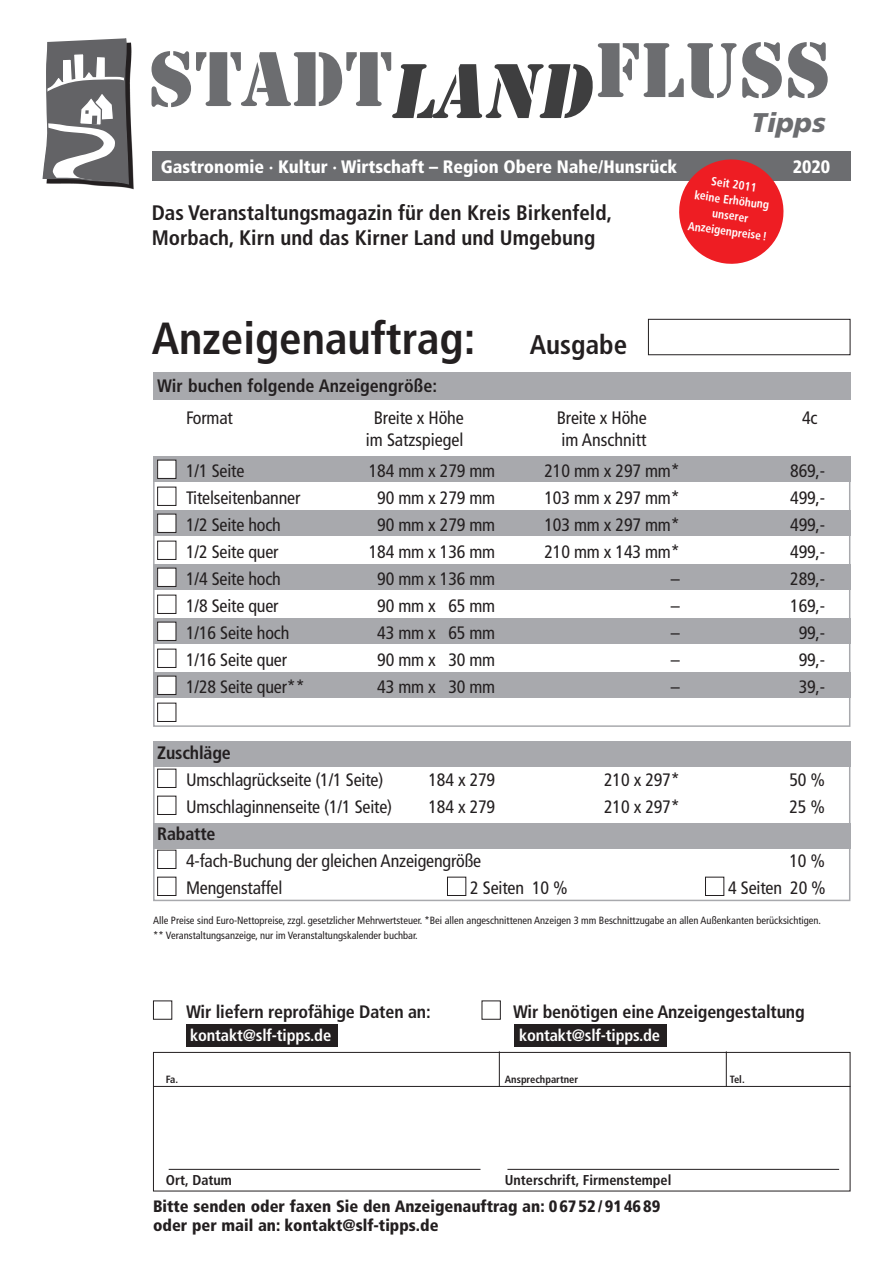
<style>
.page{position:relative;width:893px;height:1263px;background:#fff}
.page>*{position:absolute;margin:0;border:0;box-sizing:border-box;transform-origin:0 0}
.t1{font:72px "Stencil Std";letter-spacing:.005em;color:#6c6d70}
.t2{font:700 condensed 45px "Frutiger";color:#231f20}
.t3{font:italic 900 27px "Frutiger";color:#6c6d70}
.t4{font:700 condensed 21px/25.2px "Frutiger";color:#231f20}
.t5{font:condensed 18px "Frutiger";letter-spacing:-.01em;color:#231f20}
.t6{font:700 condensed 18px "Frutiger";letter-spacing:-.01em;color:#231f20}
.t7{font:900 condensed 18px "Frutiger";color:#fff}
.t8{font:900 condensed 16.5px/18.8px "Frutiger";color:#231f20}
.t9{font:700 condensed 16.5px "Frutiger";letter-spacing:-.01em;color:#fff}
.t10{font:700 condensed 14.25px "Frutiger";color:#231f20}
.t11{font:700 condensed 12px/15.8px "Frutiger";color:#fff;text-align:center;scale:.96 1}
.t12{font:condensed 10.5px/14.7px "Frutiger";color:#231f20}
.t13{font:700 condensed 10.5px "Frutiger";color:#231f20}
.s1{font-style:italic;color:#3e3e3f}
.s2{font-size:27px}
.s3{color:#fff}
.s4{color:#a8a9ad}
</style>
<div class="page">
<div style="left:514px;top:1024px;width:152px;height:23px;background:#231f20"></div>
<div style="left:186px;top:1024px;width:152px;height:23px;background:#231f20"></div>
<div style="left:153px;top:1052px;width:697px;height:139px;border:1px solid #231f20"></div>
<div style="left:153px;top:456px;width:697px;height:26px;background:#a8a9ad"></div>
<div style="left:153px;top:510px;width:697px;height:26px;background:#a8a9ad"></div>
<div style="left:153px;top:564px;width:697px;height:26px;background:#a8a9ad"></div>
<div style="left:153px;top:618px;width:697px;height:26px;background:#a8a9ad"></div>
<div style="left:153px;top:672px;width:697px;height:26px;background:#a8a9ad"></div>
<div style="left:153px;top:741px;width:697px;height:26px;background:#a8a9ad"></div>
<div style="left:153px;top:823px;width:697px;height:25px;background:#a8a9ad"></div>
<div style="left:153px;top:372px;width:697px;height:28px;background:#a8a9ad"></div>
<div style="left:152px;top:151px;width:698px;height:30px;background:#6c6d70"></div>
<svg style="left:91px;top:42px;width:43px;height:148px"></svg>
<svg style="left:42px;top:38px;width:88px;height:147px"></svg>
<div style="left:158px;top:460px;width:18px;height:18px;background:#fff"></div>
<div style="left:157px;top:460px;width:19px;height:19px;border:1px solid #231f20"></div>
<div style="left:157px;top:487px;width:19px;height:19px;border:1px solid #231f20"></div>
<div style="left:158px;top:514px;width:18px;height:18px;background:#fff"></div>
<div style="left:157px;top:514px;width:19px;height:19px;border:1px solid #231f20"></div>
<div style="left:157px;top:541px;width:19px;height:19px;border:1px solid #231f20"></div>
<div style="left:158px;top:568px;width:18px;height:18px;background:#fff"></div>
<div style="left:157px;top:568px;width:19px;height:19px;border:1px solid #231f20"></div>
<div style="left:157px;top:595px;width:19px;height:19px;border:1px solid #231f20"></div>
<div style="left:158px;top:622px;width:18px;height:18px;background:#fff"></div>
<div style="left:157px;top:622px;width:19px;height:19px;border:1px solid #231f20"></div>
<div style="left:157px;top:649px;width:19px;height:19px;border:1px solid #231f20"></div>
<div style="left:158px;top:676px;width:18px;height:18px;background:#fff"></div>
<div style="left:157px;top:676px;width:19px;height:19px;border:1px solid #231f20"></div>
<div style="left:157px;top:703px;width:19px;height:19px;border:1px solid #231f20"></div>
<div style="left:157px;top:769px;width:19px;height:19px;border:1px solid #231f20"></div>
<div style="left:157px;top:796px;width:19px;height:19px;border:1px solid #231f20"></div>
<div style="left:157px;top:850px;width:19px;height:19px;border:1px solid #231f20"></div>
<div style="left:157px;top:877px;width:19px;height:19px;border:1px solid #231f20"></div>
<div style="left:447px;top:877px;width:19px;height:19px;border:1px solid #231f20"></div>
<div style="left:705px;top:877px;width:19px;height:19px;border:1px solid #231f20"></div>
<hr style="left:169px;top:1169px;width:311px;height:1px;background:#231f20">
<hr style="left:153px;top:1086px;width:697px;height:1px;background:#231f20">
<hr style="left:507px;top:1169px;width:332px;height:1px;background:#231f20">
<div style="left:153px;top:742px;width:697px;height:159px;border:2px solid #a8a9ad"></div>
<div style="left:153px;top:457px;width:697px;height:270px;border:2px solid #a8a9ad"></div>
<div style="left:648px;top:319px;width:202px;height:36px;border:1px solid #231f20"></div>
<hr style="left:499px;top:1051px;width:1px;height:36px;background:#231f20">
<hr style="left:726px;top:1051px;width:1px;height:36px;background:#231f20">
<div style="left:153px;top:1000px;width:19px;height:20px;border:1px solid #231f20"></div>
<div style="left:482px;top:1000px;width:19px;height:20px;border:1px solid #231f20"></div>
<svg style="left:679px;top:159px;width:105px;height:105px"></svg>
<h1 class="t1" style="left:149px;top:28px;width:684px">STADT<span class="s1">Land</span>FLUSS</h1>
<h3 class="t3" style="left:751px;top:106px;width:76px">Tipps</h3>
<p class="t7" style="left:161px;top:156px;width:518px">Gastronomie · Kultur · Wirtschaft – Region Obere Nahe/Hunsrück</p>
<p class="t7" style="left:793px;top:156px;width:39px">2020</p>
<p class="t4" style="left:152px;top:200px;width:462px">Das Veranstaltungsmagazin für den Kreis Birkenfeld,<br>Morbach, Kirn und das Kirner Land und Umgebung</p>
<p class="t11" style="left:696px;top:171px;width:84px;rotate:8deg">Seit 2011<br>keine Erhöhung unserer<br>Anzeigenpreise!</p>
<h2 class="t2" style="left:152px;top:312px;width:477px">Anzeigenauftrag: <span class="s2">Ausgabe</span></h2>
<p class="t6" style="left:157px;top:375px;width:281px">Wir buchen folgende Anzeigengröße:</p>
<p class="t5" style="left:186px;top:408px;width:48px">Format</p>
<p class="t5" style="left:374px;top:408px;width:92px">Breite x Höhe</p>
<p class="t5" style="left:557px;top:408px;width:92px">Breite x Höhe</p>
<p class="t5" style="left:802px;top:408px;width:17px">4c</p>
<p class="t5" style="left:366px;top:429px;width:99px">im Satzspiegel</p>
<p class="t5" style="left:562px;top:429px;width:86px">im Anschnitt</p>
<p class="t5" style="left:186px;top:461px;width:60px">1/1 Seite</p>
<p class="t5" style="left:369px;top:461px;width:128px">184 mm x 279 mm</p>
<p class="t5" style="left:544px;top:461px;width:137px">210 mm x 297 mm*</p>
<p class="t5" style="left:790px;top:461px;width:36px">869,-</p>
<p class="t5" style="left:186px;top:488px;width:116px">Titelseitenbanner</p>
<p class="t5" style="left:369px;top:488px;width:128px"><span class="s3">0</span>90 mm x 279 mm</p>
<p class="t5" style="left:544px;top:488px;width:137px">103 mm x 297 mm*</p>
<p class="t5" style="left:790px;top:488px;width:36px">499,-</p>
<p class="t5" style="left:186px;top:515px;width:96px">1/2 Seite hoch</p>
<p class="t5" style="left:369px;top:515px;width:128px"><span class="s4">0</span>90 mm x 279 mm</p>
<p class="t5" style="left:544px;top:515px;width:137px">103 mm x 297 mm*</p>
<p class="t5" style="left:790px;top:515px;width:36px">499,-</p>
<p class="t5" style="left:186px;top:542px;width:94px">1/2 Seite quer</p>
<p class="t5" style="left:369px;top:542px;width:128px">184 mm x 136 mm</p>
<p class="t5" style="left:544px;top:542px;width:137px">210 mm x 143 mm*</p>
<p class="t5" style="left:790px;top:542px;width:36px">499,-</p>
<p class="t5" style="left:186px;top:569px;width:96px">1/4 Seite hoch</p>
<p class="t5" style="left:369px;top:569px;width:128px"><span class="s4">0</span>90 mm x 136 mm</p>
<p class="t5" style="left:671px;top:569px;width:10px">–</p>
<p class="t5" style="left:790px;top:569px;width:36px">289,-</p>
<p class="t5" style="left:186px;top:596px;width:94px">1/8 Seite quer</p>
<p class="t5" style="left:377px;top:596px;width:120px">90 mm x <span class="s3">0</span>65 mm</p>
<p class="t5" style="left:671px;top:596px;width:10px">–</p>
<p class="t5" style="left:790px;top:596px;width:36px">169,-</p>
<p class="t5" style="left:186px;top:623px;width:105px">1/16 Seite hoch</p>
<p class="t5" style="left:369px;top:623px;width:128px"><span class="s4">0</span>43 mm x <span class="s4">0</span>65 mm</p>
<p class="t5" style="left:671px;top:623px;width:10px">–</p>
<p class="t5" style="left:799px;top:623px;width:28px">99,-</p>
<p class="t5" style="left:186px;top:650px;width:102px">1/16 Seite quer</p>
<p class="t5" style="left:377px;top:650px;width:120px">90 mm x <span class="s3">0</span>30 mm</p>
<p class="t5" style="left:671px;top:650px;width:10px">–</p>
<p class="t5" style="left:799px;top:650px;width:28px">99,-</p>
<p class="t5" style="left:186px;top:677px;width:120px">1/28 Seite quer**</p>
<p class="t5" style="left:377px;top:677px;width:120px">43 mm x <span class="s4">0</span>30 mm</p>
<p class="t5" style="left:671px;top:677px;width:10px">–</p>
<p class="t5" style="left:799px;top:677px;width:28px">39,-</p>
<p class="t6" style="left:157px;top:742px;width:75px">Zuschläge</p>
<p class="t5" style="left:186px;top:770px;width:199px">Umschlagrückseite (1/1 Seite)</p>
<p class="t5" style="left:428px;top:770px;width:68px">184 x 279</p>
<p class="t5" style="left:604px;top:770px;width:77px">210 x 297*</p>
<p class="t5" style="left:789px;top:770px;width:37px">50 %</p>
<p class="t5" style="left:186px;top:797px;width:208px">Umschlaginnenseite (1/1 Seite)</p>
<p class="t5" style="left:428px;top:797px;width:68px">184 x 279</p>
<p class="t5" style="left:604px;top:797px;width:77px">210 x 297*</p>
<p class="t5" style="left:789px;top:797px;width:37px">25 %</p>
<p class="t6" style="left:157px;top:823px;width:60px">Rabatte</p>
<p class="t5" style="left:186px;top:851px;width:297px">4-fach-Buchung der gleichen Anzeigengröße</p>
<p class="t5" style="left:789px;top:851px;width:37px">10 %</p>
<p class="t5" style="left:186px;top:878px;width:98px">Mengenstaffel</p>
<p class="t5" style="left:470px;top:878px;width:99px">2 Seiten 10 %</p>
<p class="t5" style="left:728px;top:878px;width:99px">4 Seiten 20 %</p>
<p class="t12" style="left:153px;top:913px;width:669px">Alle Preise sind Euro-Nettopreise, zzgl. gesetzlicher Mehrwertsteuer. *Bei allen angeschnittenen Anzeigen 3 mm Beschnittzugabe an allen Außenkanten berücksichtigen. ** Veranstaltungsanzeige, nur im Veranstaltungskalender buchbar.</p>
<p class="t6" style="left:186px;top:1001px;width:246px">Wir liefern reprofähige Daten an:</p>
<p class="t6" style="left:513px;top:1001px;width:293px">Wir benötigen eine Anzeigengestaltung</p>
<p class="t9" style="left:190px;top:1025px;width:143px">kontakt@slf-tipps.de</p>
<p class="t9" style="left:519px;top:1025px;width:143px">kontakt@slf-tipps.de</p>
<p class="t13" style="left:166px;top:1073px;width:14px">Fa.</p>
<p class="t13" style="left:505px;top:1073px;width:75px">Ansprechpartner</p>
<p class="t13" style="left:730px;top:1073px;width:16px">Tel.</p>
<p class="t10" style="left:166px;top:1171px;width:68px">Ort, Datum</p>
<p class="t10" style="left:505px;top:1171px;width:168px">Unterschrift, Firmenstempel</p>
<p class="t8" style="left:153px;top:1197px;width:509px">Bitte senden oder faxen Sie den Anzeigenauftrag an: 06752/914689 oder per mail an: kontakt@slf-tipps.de</p>
</div>
